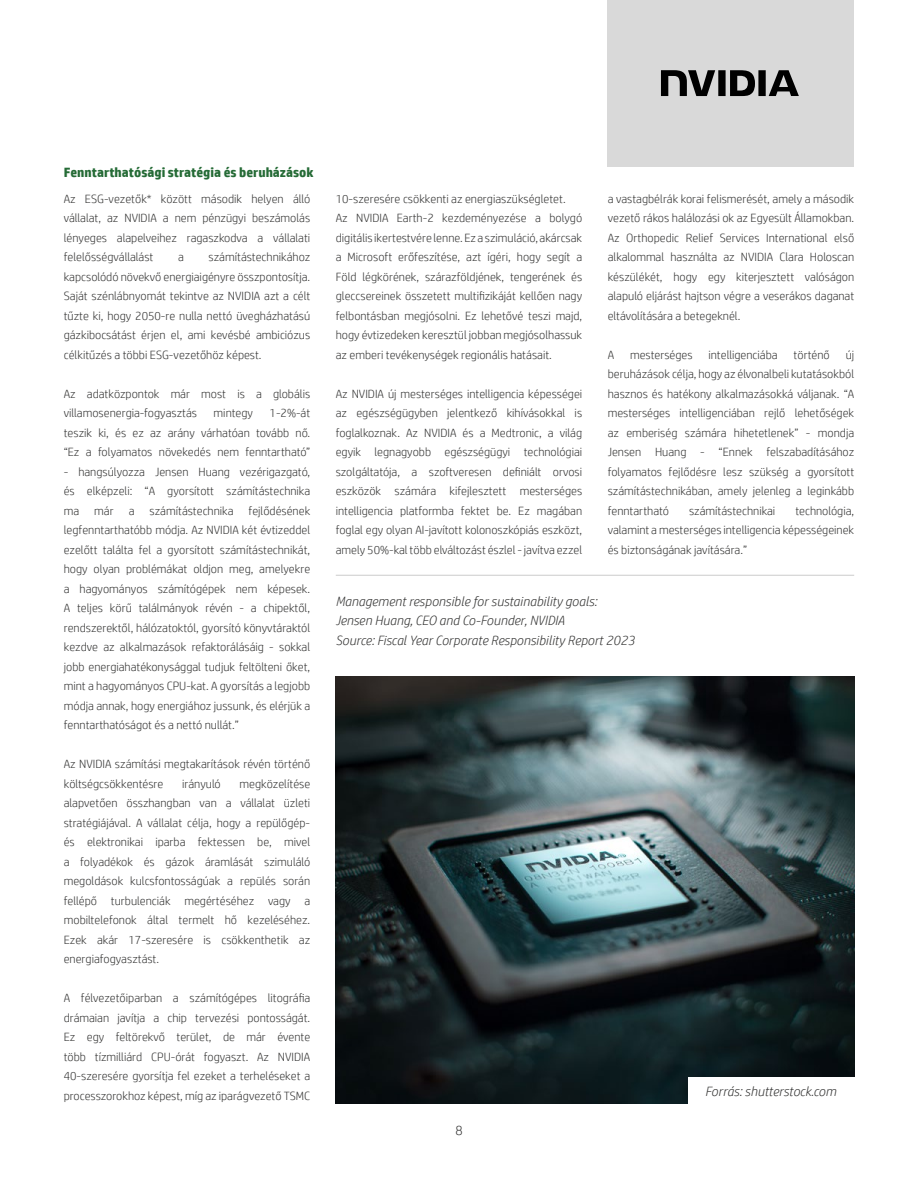
<style>
.page{position:relative;width:918px;height:1188px;background:#fff}
.page>*{position:absolute;margin:0;border:0;box-sizing:border-box;transform-origin:0 0}
.t1{font:italic 300 13.5px/19.5px "HP Simplified";color:#343433}
.t2{font:700 13.5px "HP Simplified";color:#256b36}
.t3{font:300 13.5px "HP Simplified";color:#343433}
.t4{font:300 12px/19.5px "HP Simplified";color:#343433;text-align:justify}
</style>
<div class="page">
<div style="left:608px;top:0;width:246px;height:166px;background:#d9d9d9"></div>
<svg style="left:661px;top:70px;width:138px;height:26px"></svg>
<img style="left:336px;top:676px;width:518px;height:427px">
<hr style="left:336px;top:575px;width:518px;height:1px;background:#343433">
<div style="left:688px;top:1077px;width:167px;height:27px;background:#fff"></div>
<p class="t2" style="left:64px;top:165px;width:251px">Fenntarthatósági stratégia és beruházások</p>
<p class="t4" style="left:64px;top:189px;width:248px">Az ESG-vezetők* között második helyen álló vállalat, az NVIDIA a nem pénzügyi beszámolás lényeges alapelveihez ragaszkodva a vállalati felelősségvállalást</p>
<p class="t4" style="left:64px;top:247px;width:248px;text-indent:145px">számítástechnikához kapcsolódó növekvő energiaigényre összpontosítja.<br>Saját szénlábnyomát tekintve az NVIDIA azt a célt tűzte ki, hogy 2050-re nulla nettó üvegházhatású gázkibocsátást érjen el, ami kevésbé ambiciózus célkitűzés a többi ESG-vezetőhöz képest.</p>
<p class="t4" style="left:64px;top:384px;width:248px">Az adatközpontok már most is a globális villamosenergia-fogyasztás</p>
<p class="t4" style="left:178px;top:247px;width:7px">a</p>
<p class="t4" style="left:64px;top:403px;width:248px;text-indent:206px">1-2%-át teszik ki, és ez az arány várhatóan tovább nő. “Ez a folyamatos növekedés nem fenntartható”</p>
<p class="t4" style="left:64px;top:462px;width:248px">- hangsúlyozza Jensen Huang vezérigazgató, és elképzeli: “A gyorsított számítástechnika ma</p>
<p class="t4" style="left:214px;top:403px;width:41px">mintegy</p>
<p class="t4" style="left:64px;top:501px;width:248px;text-indent:185px">fejlődésének legfenntarthatóbb módja. Az NVIDIA két évtizeddel ezelőtt találta fel a gyorsított számítástechnikát, hogy olyan problémákat oldjon meg, amelyekre a hagyományos számítógépek nem képesek.<br>A teljes körű találmányok révén - a chipektől, rendszerektől, hálózatoktól, gyorsító könyvtáraktól kezdve az alkalmazások refaktorálásáig - sokkal jobb energiahatékonysággal tudjuk feltölteni őket, mint a hagyományos CPU-kat. A gyorsítás a legjobb módja annak, hogy energiához jussunk, és elérjük a fenntarthatóságot és a nettó nullát.”</p>
<p class="t4" style="left:64px;top:754px;width:248px">Az NVIDIA számítási megtakarítások révén történő költségcsökkentésre</p>
<p class="t4" style="left:94px;top:501px;width:21px">már</p>
<p class="t4" style="left:129px;top:501px;width:7px">a</p>
<p class="t4" style="left:150px;top:501px;width:85px">számítástechnika</p>
<p class="t4" style="left:64px;top:774px;width:248px;text-indent:176px">megközelítése alapvetően összhangban van a vállalat üzleti stratégiájával. A vállalat célja, hogy a repülőgép&shy;és elektronikai iparba fektessen be, mivel a folyadékok és gázok áramlását szimuláló megoldások kulcsfontosságúak a repülés során fellépő turbulenciák megértéséhez vagy a mobiltelefonok által termelt hő kezeléséhez.<br>Ezek akár 17-szeresére is csökkenthetik az energiafogyasztást.</p>
<p class="t4" style="left:64px;top:988px;width:248px">A félvezetőiparban a számítógépes litográfia drámaian javítja a chip tervezési pontosságát.<br>Ez egy feltörekvő terület, de már évente több tízmilliárd CPU-órát fogyaszt. Az NVIDIA 40-szeresére gyorsítja fel ezeket a terheléseket a processzorokhoz képest, míg az iparágvezető TSMC</p>
<p class="t4" style="left:182px;top:774px;width:40px">irányuló</p>
<p class="t4" style="left:608px;top:189px;width:248px">a vastagbélrák korai felismerését, amely a második vezető rákos halálozási ok az Egyesült Államokban.<br>Az Orthopedic Relief Services International első alkalommal használta az NVIDIA Clara Holoscan készülékét, hogy egy kiterjesztett valóságon alapuló eljárást hajtson végre a veserákos daganat eltávolítására a betegeknél.</p>
<p class="t4" style="left:608px;top:345px;width:8px">A</p>
<p class="t4" style="left:630px;top:345px;width:64px">mesterséges</p>
<p class="t4" style="left:709px;top:345px;width:71px">intelligenciába</p>
<p class="t4" style="left:794px;top:345px;width:38px">történő</p>
<p class="t4" style="left:336px;top:189px;width:248px;text-align:left">10-szeresére csökkenti az energiaszükségletet.<br>Az NVIDIA Earth-2 kezdeményezése a bolygó digitális ikertestvére lenne. Ez a szimuláció, akárcsak a Microsoft erőfeszítése, azt ígéri, hogy segít a Föld légkörének, szárazföldjének, tengerének és gleccsereinek összetett multifizikáját kellően nagy felbontásban megjósolni. Ez lehetővé teszi majd, hogy évtizedeken keresztül jobban megjósolhassuk az emberi tevékenységek regionális hatásait.</p>
<p class="t4" style="left:336px;top:384px;width:248px">Az NVIDIA új mesterséges intelligencia képességei az egészségügyben jelentkező kihívásokkal is foglalkoznak. Az NVIDIA és a Medtronic, a világ egyik legnagyobb egészségügyi technológiai szolgáltatója, a szoftveresen definiált orvosi eszközök számára kifejlesztett mesterséges intelligencia platformba fektet be. Ez magában foglal egy olyan AI-javított kolonoszkópiás eszközt, amely 50%-kal több elváltozást észlel - javítva ezzel</p>
<p class="t4" style="left:608px;top:345px;width:248px;text-indent:238px">új beruházások célja, hogy az élvonalbeli kutatásokból hasznos és hatékony alkalmazásokká váljanak. “A mesterséges intelligenciában rejlő lehetőségek az emberiség számára hihetetlenek” - mondja Jensen Huang - “Ennek felszabadításához folyamatos fejlődésre lesz szükség a gyorsított számítástechnikában, amely jelenleg a leginkább fenntartható</p>
<p class="t4" style="left:608px;top:501px;width:248px;text-indent:188px">technológia, valamint a mesterséges intelligencia képességeinek és biztonságának javítására.”</p>
<p class="t1" style="left:336px;top:591px;width:301px">Management responsible for sustainability goals:<br>Jensen Huang, CEO and Co-Founder, NVIDIA<br>Source: Fiscal Year Corporate Responsibility Report 2023</p>
<p class="t4" style="left:689px;top:501px;width:88px">számítástechnikai</p>
<p class="t3" style="left:455px;top:1123px;width:9px">8</p>
<p class="t1" style="left:705px;top:1081px;width:133px">Forrás: shutterstock.com</p>
</div>
